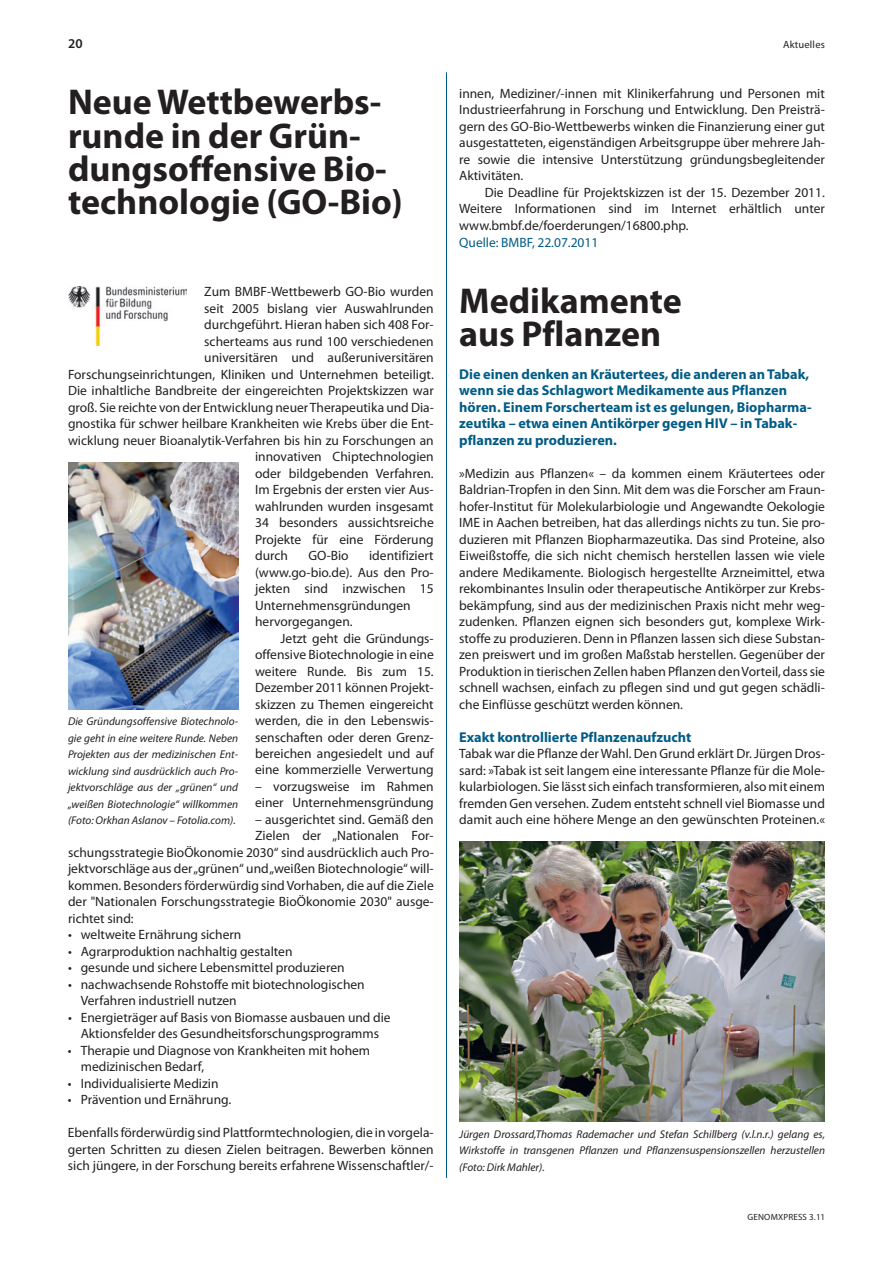
<style>
.page{position:relative;width:893px;height:1263px;background:#fff}
.page>*{position:absolute;margin:0;border:0;box-sizing:border-box;transform-origin:0 0}
.t1{font:700 36px/33px "Myriad Pro";color:#231f20}
.t2{font:700 14.25px/16.5px "Myriad Pro";color:#005c86}
.t3{font:13.5px/16.5px "Myriad Pro";color:#231f20;text-align:justify}
.t4{font:13.5px "Myriad Pro";color:#005c86}
.t5{font:600 13.5px "Myriad Pro";color:#231f20}
.t6{font:italic 11.25px/16.5px "Myriad Pro";color:#231f20;text-align:justify}
.t7{font:10.5px "Myriad Pro";letter-spacing:.02em;color:#231f20}
.t8{font:9px "Myriad Pro";letter-spacing:.02em;color:#231f20}
</style>
<div class="page">
<img style="left:68px;top:462px;width:170px;height:247px">
<img style="left:69px;top:287px;width:117px;height:58px">
<hr style="left:446px;top:72px;width:1px;height:1106px;background:#005c86">
<img style="left:459px;top:841px;width:366px;height:280px">
<p class="t5" style="left:68px;top:39px;width:16px">20</p>
<p class="t7" style="left:783px;top:41px;width:43px">Aktuelles</p>
<h1 class="t1" style="left:68px;top:89px;width:336px">Neue Wettbewerbs&shy;runde in der Grün&shy;dungsoffensive Bio&shy;technologie (GO-Bio)</h1>
<p class="t3" style="left:204px;top:284px;width:231px">Zum BmBF-Wettbewerb Go-Bio wurden</p>
<p class="t3" style="left:204px;top:301px;width:231px">seit 2005 bislang vier Auswahlrunden</p>
<p class="t3" style="left:204px;top:317px;width:231px">durchgeführt. Hieran haben sich 408 For-</p>
<p class="t3" style="left:204px;top:334px;width:231px">scherteams aus rund 100 verschiedenen</p>
<p class="t3" style="left:204px;top:350px;width:231px">universitären und außeruniversitären</p>
<p class="t3" style="left:68px;top:367px;width:367px">Forschungseinrichtungen, Kliniken und Unternehmen beteiligt.</p>
<p class="t3" style="left:68px;top:383px;width:367px">Die inhaltliche Bandbreite der eingereichten Projektskizzen war</p>
<p class="t3" style="left:68px;top:400px;width:367px">groß. sie reichte von der entwicklung neuer Therapeutika und Dia-</p>
<p class="t3" style="left:68px;top:416px;width:367px">gnostika für schwer heilbare Krankheiten wie Krebs über die ent-</p>
<p class="t3" style="left:68px;top:433px;width:367px">wicklung neuer Bioanalytik-Verfahren bis hin zu Forschungen an</p>
<p class="t3" style="left:255px;top:449px;width:180px">innovativen Chiptechnologien</p>
<p class="t3" style="left:255px;top:466px;width:180px">oder bildgebenden Verfahren.</p>
<p class="t3" style="left:255px;top:482px;width:180px">Im ergebnis der ersten vier Aus-</p>
<p class="t3" style="left:255px;top:499px;width:180px">wahlrunden wurden insgesamt</p>
<p class="t3" style="left:255px;top:515px;width:180px">34 besonders aussichtsreiche</p>
<p class="t3" style="left:255px;top:532px;width:180px">Projekte für eine Förderung</p>
<p class="t3" style="left:255px;top:548px;width:34px">durch</p>
<p class="t3" style="left:308px;top:548px;width:42px">Go-Bio</p>
<p class="t3" style="left:255px;top:548px;width:180px;text-align:left;text-indent:114px">identifiziert (www.go-bio.de). Aus den Pro&shy;jekten sind inzwischen 15<br>Unternehmensgründungen hervorgegangen.</p>
<p class="t3" style="left:255px;top:631px;width:180px;text-indent:26px">Jetzt geht die Gründungs&shy;offensive Biotechnologie in eine weitere runde. Bis zum 15.<br>Dezember 2011 können Projekt&shy;skizzen zu Themen eingereicht werden, die in den Lebenswis&shy;senschaften oder deren Grenz&shy;bereichen angesiedelt und auf eine kommerzielle Verwertung</p>
<p class="t3" style="left:255px;top:779px;width:180px">– vorzugsweise im rahmen einer Unternehmensgründung</p>
<p class="t3" style="left:255px;top:812px;width:180px">– ausgerichtet sind. Gemäß den</p>
<p class="t3" style="left:255px;top:829px;width:180px">Zielen der „nationalen For-</p>
<p class="t3" style="left:68px;top:845px;width:367px">schungsstrategie BioÖkonomie 2030“ sind ausdrücklich auch Pro-</p>
<p class="t3" style="left:68px;top:862px;width:367px">jektvorschläge aus der „grünen“ und „weißen Biotechnologie“ will-</p>
<p class="t3" style="left:68px;top:878px;width:367px">kommen. Besonders förderwürdig sind Vorhaben, die auf die Ziele</p>
<p class="t3" style="left:68px;top:895px;width:367px">der "nationalen Forschungsstrategie BioÖkonomie 2030" ausge-</p>
<p class="t3" style="left:68px;top:911px;width:67px">richtet sind:</p>
<p class="t3" style="left:68px;top:928px;width:175px">• weltweite ernährung sichern</p>
<p class="t3" style="left:68px;top:944px;width:226px">• Agrarproduktion nachhaltig gestalten</p>
<p class="t3" style="left:68px;top:961px;width:278px">• gesunde und sichere Lebensmittel produzieren</p>
<p class="t3" style="left:81px;top:977px;width:285px;text-indent:-13px">• nachwachsende rohstoffe mit biotechnologischen<br>Verfahren industriell nutzen</p>
<p class="t3" style="left:68px;top:1010px;width:324px;text-align:center">• energieträger auf Basis von Biomasse ausbauen und die<br>Aktionsfelder des Gesundheitsforschungsprogramms</p>
<p class="t3" style="left:81px;top:1043px;width:291px;text-indent:-13px">• Therapie und Diagnose von Krankheiten mit hohem medizinischen Bedarf,</p>
<p class="t3" style="left:68px;top:1076px;width:152px">• Individualisierte medizin</p>
<p class="t3" style="left:68px;top:1093px;width:165px">• Prävention und ernährung.</p>
<p class="t3" style="left:68px;top:1126px;width:367px">ebenfalls förderwürdig sind Plattformtechnologien, die in vorgela&shy;gerten schritten zu diesen Zielen beitragen. Bewerben können sich jüngere, in der Forschung bereits erfahrene Wissenschaftler/-</p>
<p class="t6" style="left:68px;top:714px;width:172px">Die Gründungsoffensive Biotechnolo&shy;gie geht in eine weitere Runde. Neben Projekten aus der medizinischen Ent&shy;wicklung sind ausdrücklich auch Pro&shy;jektvorschläge aus der „grünen“ und „weißen Biotechnologie“ willkommen (Foto: Orkhan Aslanov – Fotolia.com).</p>
<p class="t3" style="left:459px;top:86px;width:367px">innen, mediziner/-innen mit Klinikerfahrung und Personen mit Industrieerfahrung in Forschung und entwicklung. Den Preisträ&shy;gern des Go-Bio-Wettbewerbs winken die Finanzierung einer gut ausgestatteten, eigenständigen Arbeitsgruppe über mehrere Jah&shy;re sowie die intensive Unterstützung gründungsbegleitender Aktivitäten.</p>
<p class="t3" style="left:459px;top:185px;width:367px;text-indent:26px">Die Deadline für Projektskizzen ist der 15. Dezember 2011.<br>Weitere Informationen sind im Internet erhältlich unter www.bmbf.de/foerderungen/16800.php.</p>
<p class="t4" style="left:459px;top:237px;width:141px">Quelle: BmBF, 22.07.2011</p>
<h1 class="t1" style="left:459px;top:287px;width:224px">Medikamente aus Pflanzen</h1>
<p class="t2" style="left:459px;top:367px;width:354px">Die einen denken an Kräutertees, die anderen an Tabak, wenn sie das Schlagwort Medikamente aus Pflanzen hören. Einem Forscherteam ist es gelungen, Biopharma&shy;zeutika – etwa einen Antikörper gegen HIV – in Tabak&shy;pflanzen zu produzieren.</p>
<p class="t3" style="left:459px;top:466px;width:367px">»medizin aus Pflanzen« – da kommen einem Kräutertees oder Baldrian-Tropfen in den sinn. mit dem was die Forscher am Fraun&shy;hofer-Institut für molekularbiologie und Angewandte oekologie Ime in Aachen betreiben, hat das allerdings nichts zu tun. sie pro&shy;duzieren mit Pflanzen Biopharmazeutika. Das sind Proteine, also eiweißstoffe, die sich nicht chemisch herstellen lassen wie viele andere medikamente. Biologisch hergestellte Arzneimittel, etwa rekombinantes Insulin oder therapeutische Antikörper zur Krebs&shy;bekämpfung, sind aus der medizinischen Praxis nicht mehr weg&shy;zudenken. Pflanzen eignen sich besonders gut, komplexe Wirk&shy;stoffe zu produzieren. Denn in Pflanzen lassen sich diese substan&shy;zen preiswert und im großen maßstab herstellen. Gegenüber der Produktion in tierischen Zellen haben Pflanzen den Vorteil, dass sie schnell wachsen, einfach zu pflegen sind und gut gegen schädli&shy;che einflüsse geschützt werden können.</p>
<p class="t2" style="left:459px;top:730px;width:234px">Exakt kontrollierte Pflanzenaufzucht</p>
<p class="t3" style="left:459px;top:746px;width:367px">Tabak war die Pflanze der Wahl. Den Grund erklärt Dr. Jürgen Dros&shy;sard: »Tabak ist seit langem eine interessante Pflanze für die mole&shy;kularbiologen. sie lässt sich einfach transformieren, also mit einem fremden Gen versehen. Zudem entsteht schnell viel Biomasse und damit auch eine höhere menge an den gewünschten Proteinen.«</p>
<p class="t6" style="left:459px;top:1126px;width:367px">Jürgen Drossard,Thomas Rademacher und Stefan Schillberg (v.l.n.r.) gelang es, Wirkstoffe in transgenen Pflanzen und Pflanzensuspensionszellen herzustellen (Foto: Dirk Mahler).</p>
<p class="t8" style="left:748px;top:1214px;width:79px">GenomXPress 3.11</p>
</div>
